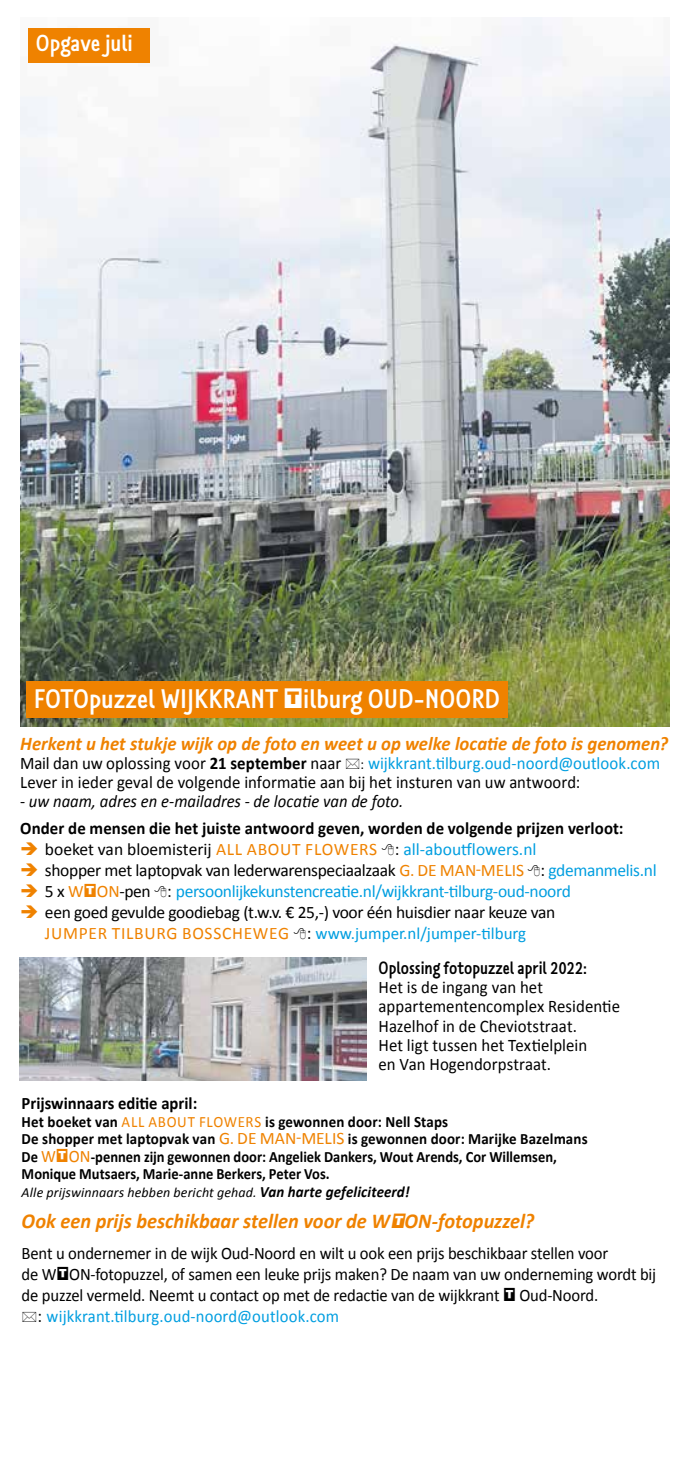
<style>
.page{position:relative;width:695px;height:1474px;background:#fff}
.page>*{position:absolute;margin:0;border:0;box-sizing:border-box;transform-origin:0 0}
.t1{font:700 26.25px "Tilburgs Ans Text";color:#fff}
.t2{font:700 22.75px "Tilburgs Ans Text";color:#fff}
.t3{font:italic 700 21.18px "Calibri";color:#ef8200;scale:.96 1}
.t4{font:italic 700 19.43px "Calibri";color:#ef8200;scale:.96 1}
.t5{font:17.68px/19.2px "Calibri";color:#000;scale:.95 1}
.t6{font:italic 17.68px "Calibri";color:#000;scale:.94 1}
.t7{font:17.5px/21px "Calibri";letter-spacing:-.01em;color:#000}
.t8{font:17.5px "Calibri";letter-spacing:-.01em;color:#000;scale:.95 1}
.t9{font:17.5px "Calibri";letter-spacing:.01em;color:#009ee0;scale:.95 1}
.t10{font:700 17.5px "Tilburgs Ans Text";color:#000;scale:.95 1}
.t11{font:700 17.5px "Calibri";color:#000;scale:.95 1}
.t12{font:17.15px "Calibri";color:#009ee0}
.t13{font:700 15.75px/17.5px "Calibri";letter-spacing:.005em;color:#000;scale:.95 1}
.t14{font:italic 14px "Calibri";letter-spacing:.01em;color:#000}
.s1{font-family:"Tilburgs Ans Pict";font-weight:400}
.s2{font-weight:700}
.s3{font-size:14.17px}
.s4{color:#009ee0}
.s5{font-style:normal}
.s6{color:#ef8200}
.s7{font-family:"Tilburgs Ans Pict";color:#ef8200}
.s8{font-size:17.5px;color:#ef8200}
.s9{font-size:17.5px;color:#000}
.s10{font-weight:400;color:#ef8200}
.s11{font-weight:400;font-size:17.5px;color:#ef8200}
.s12{font-family:"Tilburgs Ans Pict";font-weight:400;font-size:17.5px;color:#ef8200}
.s13{font-weight:700;font-size:15.75px}
.s14{font-family:"Tilburgs Ans Pict";font-weight:400;font-size:19.25px}
.s15{font-family:"Tilburgs Ans Pict"}
.s16{color:#000}
</style>
<div class="page">
<img style="left:20px;top:18px;width:649px;height:708px">
<img style="left:20px;top:957px;width:346px;height:123px">
<div style="left:28px;top:28px;width:122px;height:35px;background:#ef8200"></div>
<div style="left:26px;top:681px;width:482px;height:36px;background:#ef8200"></div>
<h2 class="t2" style="left:36px;top:28px;width:98px">Opgave juli</h2>
<h1 class="t1" style="left:34px;top:682px;width:467px">FOTOpuzzel WIJKKRANT <span class="s1">T</span>ilburg OUD-NOORD</h1>
<p class="t4" style="left:20px;top:730px;width:676px">Herkent u het stukje wijk op de foto en weet u op welke locatie de foto is genomen?</p>
<p class="t5" style="left:20px;top:753px;width:675px">Mail dan uw oplossing voor <span class="s2">21 september</span> naar <span class="s3">:</span> <span class="s4">wijkkrant.tilburg.oud-noord@outlook.com<br></span>Lever in ieder geval de volgende informatie aan bij het insturen van uw antwoord:</p>
<p class="t6" style="left:20px;top:789px;width:409px"><span class="s5">-</span> uw naam, adres en e-mailadres - de locatie van de foto.</p>
<p class="t7" style="left:45px;top:817px;width:613px;text-indent:-25px"><span class="s2">Onder de mensen die het juiste antwoord geven, worden de volgende prijzen verloot: </span>boeket van bloemisterij <span class="s6">all about Flowers</span> : <span class="s4">all-aboutflowers.nl<br></span>shopper met laptopvak van lederwarenspeciaalzaak <span class="s6">g. de man-melis</span> : <span class="s4">gdemanmelis.nl </span>5 x <span class="s6">W</span><span class="s7">T</span><span class="s6">ON</span>-pen : <span class="s4">persoonlijkekunstencreatie.nl/wijkkrant-tilburg-oud-noord<br></span>een goed gevulde goodiebag (t.w.v. € 25,-) voor één huisdier naar keuze van</p>
<p class="t12" style="left:45px;top:922px;width:482px"><span class="s8">Jumper Tilburg Bosscheweg</span> <span class="s9">:</span> www.jumper.nl/jumper-tilburg</p>
<p class="t10" style="left:378px;top:956px;width:221px">Oplossing fotopuzzel april 2022:</p>
<p class="t5" style="left:378px;top:977px;width:255px">Het is de ingang van het appartementencomplex Residentie<br>Hazelhof in de Cheviotstraat.<br>Het ligt tussen het Textielplein<br>en Van Hogendorpstraat.</p>
<p class="t11" style="left:22px;top:1091px;width:186px">Prijswinnaars editie april:</p>
<p class="t13" style="left:22px;top:1112px;width:597px">Het boeket van <span class="s10">all about flowers</span> is gewonnen door: Nell Staps<br>De shopper met laptopvak van <span class="s11">g. de man-melis</span> is gewonnen door: Marijke Bazelmans De <span class="s11">W</span><span class="s12">T</span><span class="s11">ON</span>-pennen zijn gewonnen door: Angeliek Dankers, Wout Arends, Cor Willemsen, Monique Mutsaers, Marie-anne Berkers, Peter Vos.</p>
<p class="t14" style="left:22px;top:1182px;width:389px">Alle prijswinnaars hebben bericht gehad. <span class="s13">Van harte gefeliciteerd!</span></p>
<p class="t3" style="left:22px;top:1207px;width:535px">Ook een prijs beschikbaar stellen voor de W<span class="s14">T</span>ON-fotopuzzel?</p>
<p class="t8" style="left:22px;top:1242px;width:619px">Bent u ondernemer in de wijk Oud-Noord en wilt u ook een prijs beschikbaar stellen voor</p>
<p class="t8" style="left:22px;top:1263px;width:669px">de W<span class="s15">T</span>ON-fotopuzzel, of samen een leuke prijs maken? De naam van uw onderneming wordt bij</p>
<p class="t8" style="left:22px;top:1284px;width:608px">de puzzel vermeld. Neemt u contact op met de redactie van de wijkkrant <span class="s15">T</span> Oud-Noord.</p>
<p class="t9" style="left:38px;top:1305px;width:319px"><span class="s16">:</span> wijkkrant.tilburg.oud-noord@outlook.com</p>
</div>
